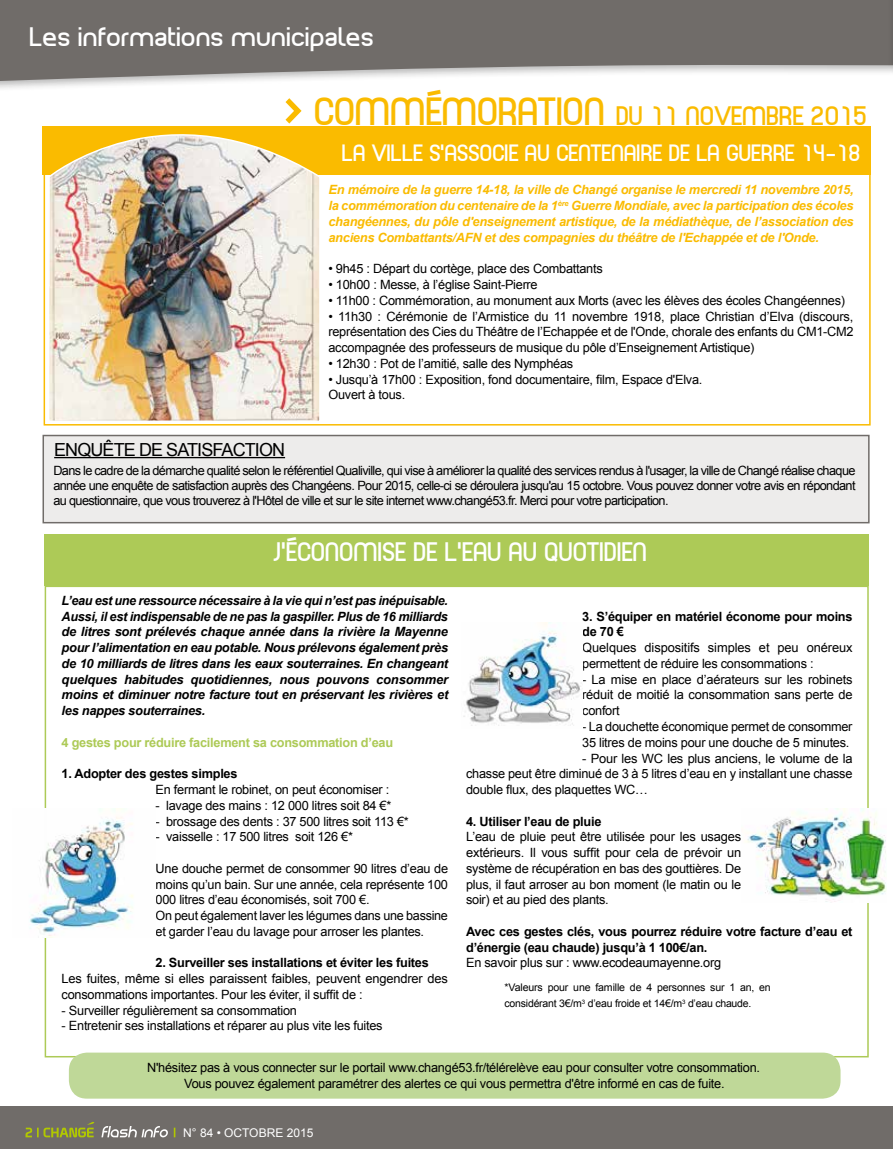
<style>
.page{position:relative;width:893px;height:1149px;background:#fff}
.page>*{position:absolute;margin:0;border:0;box-sizing:border-box;transform-origin:0 0}
.t1{font:25.5px "Planet Estyle";letter-spacing:.01em;color:#fff}
.t2{font:25.5px "Planet Estyle";color:#fabb00}
.t3{font:22.5px "Planet Estyle";color:#fff}
.t4{font:18px "Arial";letter-spacing:-.05em;color:#000}
.t5{font:12.75px/15.8px "Arial";letter-spacing:-.02em;color:#000;text-align:justify}
.t6{font:italic 700 12.75px/15.8px "Arial";letter-spacing:-.02em;color:#000;text-align:justify}
.t7{font:italic 700 12.75px/15.8px "Arial";letter-spacing:-.02em;color:#fabb00;text-align:justify}
.t8{font:700 12.75px/15.8px "Arial";letter-spacing:-.02em;color:#000}
.t9{font:700 12.75px "Arial";letter-spacing:-.02em;color:#adca57}
.t10{font:12px "Arial";color:#fff}
.t11{font:10.5px/15.8px "Arial";letter-spacing:-.015em;color:#000}
.s1{font-size:52.5px}
.s2{font-size:37.5px}
</style>
<div class="page">
<div style="left:43px;top:434px;width:827px;height:89px;background:#edeceb;border:2px solid #706c69"></div>
<div style="left:45px;top:585px;width:824px;height:472px;background:#fff;border:2px solid #adca57"></div>
<div style="left:0;top:1106px;width:893px;height:42px;background:#706c69"></div>
<svg style="left:0;top:0;width:888px;height:82px;background:#817e7b"></svg>
<div style="left:888px;top:0;width:5px;height:93px;background:#000;opacity:.3"></div>
<svg style="left:892px;top:0;width:1px;height:82px"></svg>
<svg style="left:26px;top:1121px;width:142px;height:15px"></svg>
<div style="left:43px;top:126px;width:828px;height:48px;background:#fabb00"></div>
<img style="left:47px;top:82px;width:274px;height:339px">
<div style="left:45px;top:533px;width:824px;height:52px;background:#adca57"></div>
<img style="left:29px;top:808px;width:104px;height:129px">
<img style="left:463px;top:622px;width:119px;height:104px">
<img style="left:745px;top:808px;width:141px;height:94px">
<div style="left:69px;top:1052px;width:771px;height:46px;background:#bfd898;border-radius:18px"></div>
<hr style="left:54px;top:457px;width:231px;height:1px;background:#000">
<h1 class="t1" style="left:30px;top:20px;width:346px">Les informations municipales</h1>
<h1 class="t2" style="left:286px;top:99px;width:584px"><span class="s1">&gt;</span> <span class="s2">COMMÉMORATION</span> DU 11 NOVEMBRE 2015</h1>
<h2 class="t3" style="left:343px;top:138px;width:521px">LA VILLE S'ASSOCIE AU CENTENAIRE DE LA GUERRE 14-18</h2>
<h3 class="t4" style="left:54px;top:437px;width:232px">ENQUÊTE DE SATISFACTION</h3>
<p class="t7" style="left:328px;top:182px;width:527px">En mémoire de la guerre 14-18, la ville de Changé organise le mercredi 11 novembre 2015, la commémoration du centenaire de la 1<sup>ère</sup> Guerre Mondiale, avec la participation des écoles changéennes, du pôle d'enseignement artistique, de la médiathèque, de l’association des anciens Combattants/AFN et des compagnies du théâtre de l'Echappée et de l'Onde.</p>
<p class="t5" style="left:328px;top:261px;width:276px">• 9h45 : Départ du cortège, place des Combattants</p>
<p class="t5" style="left:328px;top:277px;width:211px">• 10h00 : Messe, à l’église Saint-Pierre</p>
<p class="t5" style="left:328px;top:292px;width:518px">• 11h00 : Commémoration, au monument aux Morts (avec les élèves des écoles Changéennes)</p>
<p class="t5" style="left:328px;top:308px;width:527px">• 11h30 : Cérémonie de l’Armistice du 11 novembre 1918, place Christian d’Elva (discours, représentation des Cies du Théâtre de l’Echappée et de l'Onde, chorale des enfants du CM1-CM2 accompagnée des professeurs de musique du pôle d’Enseignement Artistique)</p>
<p class="t5" style="left:328px;top:355px;width:246px">• 12h30 : Pot de l’amitié, salle des Nymphéas</p>
<p class="t5" style="left:328px;top:371px;width:375px">• Jusqu’à 17h00 : Exposition, fond documentaire, film, Espace d'Elva.<br>Ouvert à tous.</p>
<p class="t5" style="left:53px;top:462px;width:804px;line-height:15.3px">Dans le cadre de la démarche qualité selon le référentiel Qualiville, qui vise à améliorer la qualité des services rendus à l'usager, la ville de Changé réalise chaque année une enquête de satisfaction auprès des Changéens. Pour 2015, celle-ci se déroulera jusqu'au 15 octobre. Vous pouvez donner votre avis en répondant au questionnaire, que vous trouverez à l'Hôtel de ville et sur le site internet www.changé53.fr. Merci pour votre participation.</p>
<h1 class="t1" style="left:274px;top:534px;width:375px">J'ÉCONOMISE DE L'EAU AU QUOTIDIEN</h1>
<p class="t6" style="left:62px;top:592px;width:388px">L’eau est une ressource nécessaire à la vie qui n’est pas inépuisable.<br>Aussi, il est indispensable de ne pas la gaspiller. Plus de 16 milliards de litres sont prélevés chaque année dans la rivière la Mayenne pour l’alimentation en eau potable. Nous prélevons également près de 10 milliards de litres dans les eaux souterraines. En changeant quelques habitudes quotidiennes, nous pouvons consommer moins et diminuer notre facture tout en préservant les rivières et les nappes souterraines.</p>
<p class="t9" style="left:62px;top:733px;width:333px">4 gestes pour réduire facilement sa consommation d’eau</p>
<p class="t8" style="left:62px;top:766px;width:177px">1. Adopter des gestes simples</p>
<p class="t5" style="left:156px;top:781px;width:235px">En fermant le robinet, on peut économiser :</p>
<p class="t5" style="left:156px;top:797px;width:237px">- lavage des mains : 12 000 litres soit 84 €*</p>
<p class="t5" style="left:156px;top:813px;width:255px">- brossage des dents : 37 500 litres soit 113 €*</p>
<p class="t5" style="left:156px;top:828px;width:199px">- vaisselle : 17 500 litres soit 126 €*</p>
<p class="t5" style="left:156px;top:860px;width:294px;text-align:left">Une douche permet de consommer 90 litres d’eau de moins qu’un bain. Sur une année, cela représente 100<br>000 litres d’eau économisés, soit 700 €.<br>On peut également laver les légumes dans une bassine et garder l’eau du lavage pour arroser les plantes.</p>
<p class="t8" style="left:156px;top:955px;width:275px">2. Surveiller ses installations et éviter les fuites</p>
<p class="t5" style="left:62px;top:970px;width:388px">Les fuites, même si elles paraissent faibles, peuvent engendrer des consommations importantes. Pour les éviter, il suffit de :</p>
<p class="t5" style="left:62px;top:1002px;width:237px">- Surveiller régulièrement sa consommation</p>
<p class="t5" style="left:62px;top:1017px;width:322px">- Entretenir ses installations et réparer au plus vite les fuites</p>
<p class="t8" style="left:582px;top:608px;width:272px">3. S’équiper en matériel économe pour moins de 70 €</p>
<p class="t5" style="left:582px;top:639px;width:272px">Quelques dispositifs simples et peu onéreux permettent de réduire les consommations :</p>
<p class="t5" style="left:582px;top:671px;width:272px">- La mise en place d’aérateurs sur les robinets réduit de moitié la consommation sans perte de confort</p>
<p class="t5" style="left:582px;top:718px;width:272px">- La douchette économique permet de consommer<br>35 litres de moins pour une douche de 5 minutes.</p>
<p class="t5" style="left:466px;top:750px;width:388px;text-indent:116px">- Pour les WC les plus anciens, le volume de la chasse peut être diminué de 3 à 5 litres d’eau en y installant une chasse double flux, des plaquettes WC…</p>
<p class="t8" style="left:466px;top:813px;width:137px">4. Utiliser l’eau de pluie</p>
<p class="t5" style="left:466px;top:828px;width:277px">L’eau de pluie peut être utilisée pour les usages extérieurs. Il vous suffit pour cela de prévoir un système de récupération en bas des gouttières. De plus, il faut arroser au bon moment (le matin ou le soir) et au pied des plants.</p>
<p class="t8" style="left:466px;top:923px;width:388px">Avec ces gestes clés, vous pourrez réduire votre facture d’eau et d’énergie (eau chaude) jusqu’à 1 100€/an.</p>
<p class="t5" style="left:466px;top:954px;width:257px">En savoir plus sur : www.ecodeaumayenne.org</p>
<p class="t11" style="left:505px;top:979px;width:268px">*Valeurs pour une famille de 4 personnes sur 1 an, en considérant 3€/m<sup>3</sup> d’eau froide et 14€/m<sup>3</sup> d’eau chaude.</p>
<p class="t5" style="left:147px;top:1059px;width:614px;text-align:center">N'hésitez pas à vous connecter sur le portail www.changé53.fr/télérelève eau pour consulter votre consommation.<br>Vous pouvez également paramétrer des alertes ce qui vous permettra d'être informé en cas de fuite.</p>
<p class="t10" style="left:183px;top:1124px;width:132px">N° 84 • OCTOBRE 2015</p>
</div>
